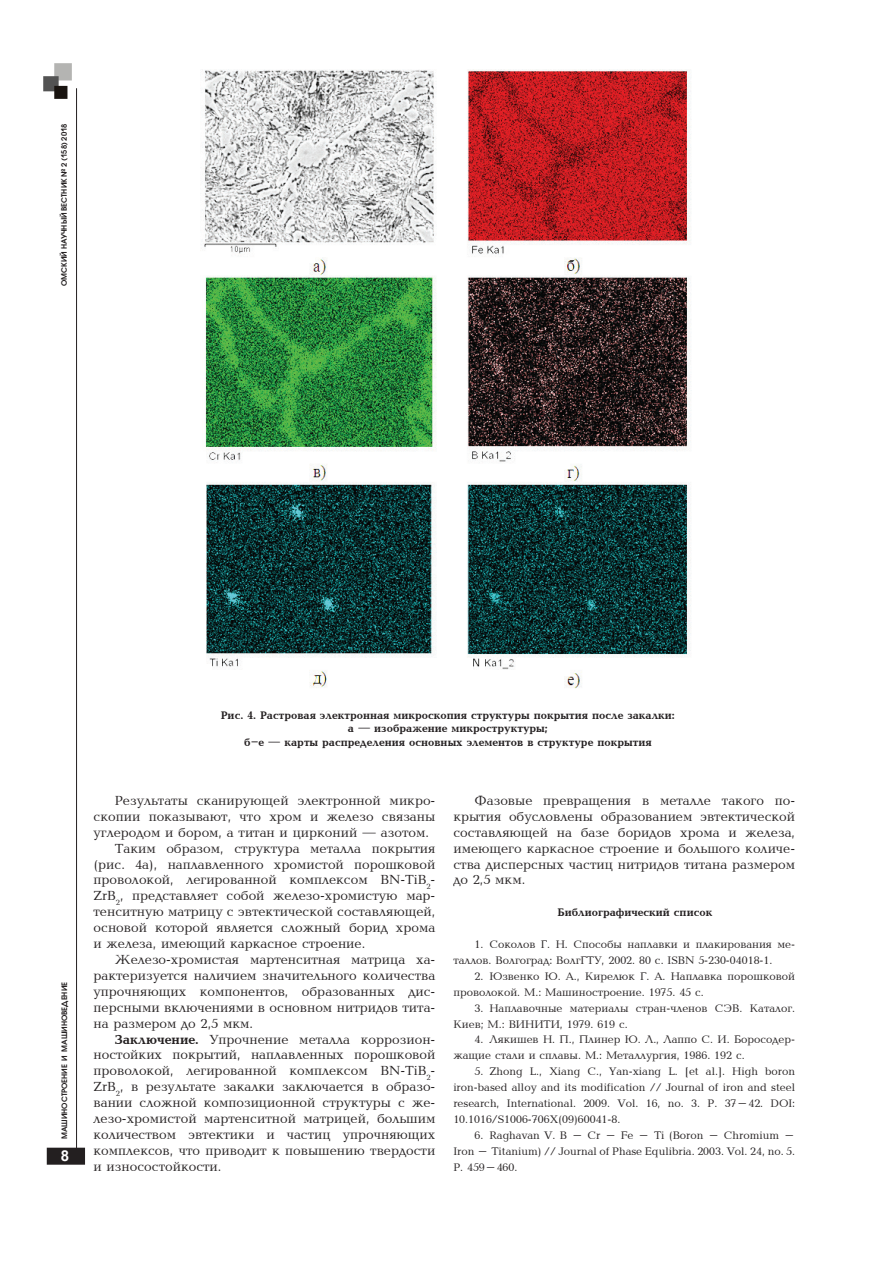
<style>
.page{position:relative;width:893px;height:1263px;background:#fff}
.page>*{position:absolute;margin:0;border:0;box-sizing:border-box;transform-origin:0 0}
.t1{font:700 15px "Arial";color:#fff}
.t2{font:13.5px/15.9px "Baltica CTT";color:#231f20;text-align:justify}
.t3{font:11.25px/15.9px "Baltica CTT";color:#231f20}
.t4{font:700 11.25px/13.5px "Baltica C";color:#231f20;text-align:center}
.t5{font:600 7.5px "Avant Garde Gothic C";color:#231f20}
.s1{font-family:"Baltica C";font-weight:700}
</style>
<div class="page">
<div style="left:48px;top:1148px;width:36px;height:16px;background:#231f20"></div>
<div style="left:47px;top:1148px;width:38px;height:17px;border:2px solid #231f20"></div>
<img style="left:43px;top:63px;width:29px;height:36px">
<hr style="left:76px;top:88px;width:1px;height:1068px;background:#231f20">
<img style="left:202px;top:69px;width:490px;height:620px">
<p class="t5" style="left:60px;top:286px;width:164px;rotate:-90deg">ОМСКИЙ НАУЧНЫЙ ВЕСТНИК № 2 (158) 2018</p>
<p class="t5" style="left:60px;top:1139px;width:159px;rotate:-90deg">машиностроение и машиноведение</p>
<p class="t1" style="left:61px;top:1145px;width:10px">8</p>
<p class="t4" style="left:221px;top:709px;width:456px">Рис. 4. Растровая электронная микроскопия структуры покрытия после закалки: а — изображение микроструктуры;<br>б–е — карты распределения основных элементов в структуре покрытия</p>
<p class="t2" style="left:115px;top:793px;width:322px">Результаты сканирующей электронной микро-</p>
<p class="t2" style="left:94px;top:809px;width:343px">скопии показывают, что хром и железо связаны</p>
<p class="t2" style="left:94px;top:825px;width:337px">углеродом и бором, а титан и цирконий — азотом.</p>
<p class="t2" style="left:115px;top:841px;width:322px">Таким образом, структура металла покрытия</p>
<p class="t2" style="left:94px;top:857px;width:343px">(рис. 4а), наплавленного хромистой порошковой</p>
<p class="t2" style="left:94px;top:873px;width:343px">проволокой, легированной комплексом BN-TiB<sub>2</sub>-</p>
<p class="t2" style="left:94px;top:888px;width:343px">ZrB<sub>2</sub>, представляет собой железо-хромистую мар-</p>
<p class="t2" style="left:94px;top:904px;width:343px">тенситную матрицу с эвтектической составляющей,</p>
<p class="t2" style="left:94px;top:920px;width:343px">основой которой является сложный борид хрома</p>
<p class="t2" style="left:94px;top:936px;width:273px">и железа, имеющий каркасное строение.</p>
<p class="t2" style="left:115px;top:952px;width:322px">Железо-хромистая мартенситная матрица ха-</p>
<p class="t2" style="left:94px;top:968px;width:343px">рактеризуется наличием значительного количества</p>
<p class="t2" style="left:94px;top:984px;width:343px">упрочняющих компонентов, образованных дис-</p>
<p class="t2" style="left:94px;top:1000px;width:343px">персными включениями в основном нитридов тита-</p>
<p class="t2" style="left:94px;top:1016px;width:161px">на размером до 2,5 мкм.</p>
<p class="t2" style="left:115px;top:1032px;width:322px"><span class="s1">Заключение.</span> Упрочнение металла коррозион-</p>
<p class="t2" style="left:94px;top:1047px;width:343px">ностойких покрытий, наплавленных порошковой</p>
<p class="t2" style="left:94px;top:1063px;width:343px">проволокой, легированной комплексом BN-TiB<sub>2</sub>-</p>
<p class="t2" style="left:94px;top:1079px;width:343px">ZrB<sub>2</sub>, в результате закалки заключается в образо-</p>
<p class="t2" style="left:94px;top:1095px;width:343px">вании сложной композиционной структуры с же-</p>
<p class="t2" style="left:94px;top:1111px;width:343px">лезо-хромистой мартенситной матрицей, большим</p>
<p class="t2" style="left:94px;top:1127px;width:343px">количеством эвтектики и частиц упрочняющих</p>
<p class="t2" style="left:94px;top:1143px;width:343px">комплексов, что приводит к повышению твердости</p>
<p class="t2" style="left:94px;top:1159px;width:129px">и износостойкости.</p>
<p class="t2" style="left:453px;top:793px;width:343px;text-indent:21px">Фазовые превращения в металле такого по&shy;крытия обусловлены образованием эвтектической составляющей на базе боридов хрома и железа, имеющего каркасное строение и большого количе&shy;ства дисперсных частиц нитридов титана размером до 2,5 мкм.</p>
<p class="t4" style="left:557px;top:906px;width:156px">Библиографический список</p>
<p class="t3" style="left:453px;top:937px;width:343px;text-indent:21px">1. Соколов Г. Н. Способы наплавки и плакирования ме&shy;таллов. Волгоград: ВолгГТУ, 2002. 80 с. ISBN 5-230-04018-1.</p>
<p class="t3" style="left:453px;top:969px;width:343px;text-indent:21px">2. Юзвенко Ю. А., Кирелюк Г. А. Наплавка порошковой проволокой. М.: Машиностроение. 1975. 45 с.</p>
<p class="t3" style="left:453px;top:1000px;width:343px;text-indent:21px">3. Наплавочные материалы стран-членов СЭВ. Каталог.<br>Киев; М.: ВИНИТИ, 1979. 619 с.</p>
<p class="t3" style="left:453px;top:1032px;width:343px;text-indent:21px">4. Лякишев Н. П., Плинер Ю. Л., Лаппо С. И. Боросодер&shy;жащие стали и сплавы. М.: Металлургия, 1986. 192 с.</p>
<p class="t3" style="left:453px;top:1064px;width:343px;text-align:justify;text-indent:21px">5. Zhong L., Xiang C., Yan-xiang L. [et al.]. High boron iron-based alloy and its modification // Journal of iron and steel research, International. 2009. Vol. 16, no. 3. P. 37–42. DOI:<br>10.1016/S1006-706X(09)60041-8.</p>
<p class="t3" style="left:453px;top:1128px;width:343px;text-align:justify;text-indent:21px">6. Raghavan V. B – Cr – Fe – Ti (Boron – Chromium – Iron – Titanium) // Journal of Phase Equlibria. 2003. Vol. 24, no. 5.<br>P. 459–460.</p>
</div>
